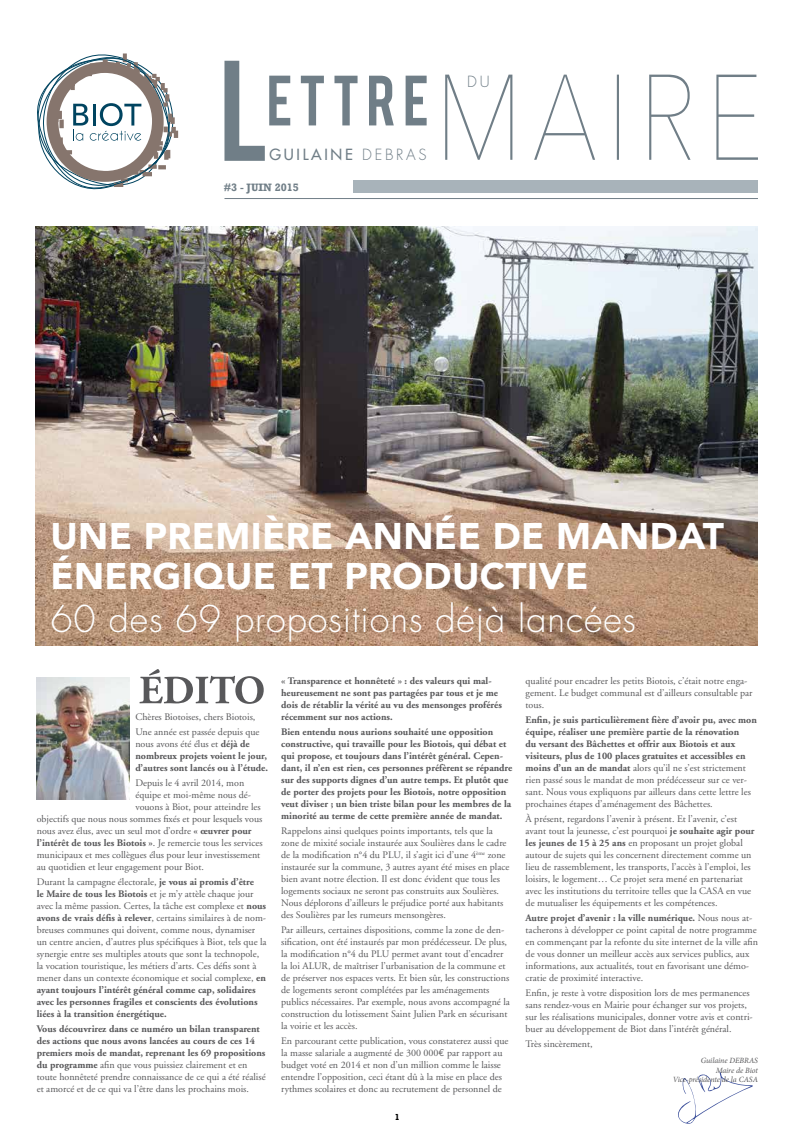
<style>
.page{position:relative;width:794px;height:1134px;background:#fff}
.page>*{position:absolute;margin:0;border:0;box-sizing:border-box;transform-origin:0 0}
.t1{font:900 37px/40px "Avenir";letter-spacing:.01em;color:#fff}
.t2{font:300 36px "Futura Std";letter-spacing:.025em;color:#fff}
.t3{font:500 15px "Futura Std";letter-spacing:.18em;color:#707e87}
.t4{font:300 15px "Futura Std";color:#707e87}
.t5{font:700 11px "Rockwell";color:#707e87}
.t6{font:10px/12px "Adobe Garamond";color:#58585a}
.t7{font:700 10px/12px "Adobe Garamond";color:#58585a}
.t8{font:700 9px "Rockwell";color:#000}
.t9{font:italic 8px/9.6px "Minion Pro";letter-spacing:-.01em;color:#58585a;text-align:right}
.s1{font-weight:300}
.s2{font-weight:400}
.s3{font-weight:700}
.s4{font-family:"Euro Mono"}
</style>
<div class="page">
<img style="left:35px;top:227px;width:723px;height:419px">
<svg style="left:37px;top:53px;width:141px;height:137px"></svg>
<div style="left:353px;top:181px;width:405px;height:12px;background:#a8b3ba"></div>
<hr style="left:224px;top:198px;width:534px;height:1px;background:#707e87">
<svg style="left:224px;top:61px;width:202px;height:100px"></svg>
<svg style="left:445px;top:75px;width:313px;height:85px"></svg>
<svg style="left:678px;top:1072px;width:75px;height:52px"></svg>
<img style="left:37px;top:677px;width:93px;height:122px">
<svg style="left:139px;top:669px;width:125px;height:35px"></svg>
<h3 class="t3" style="left:269px;top:145px;width:159px">GUILAINE <span class="s1">DEBRAS</span></h3>
<p class="t5" style="left:224px;top:180px;width:77px">#3 - JUIN 2015</p>
<h3 class="t4" style="left:467px;top:72px;width:24px">DU</h3>
<h1 class="t1" style="left:50px;top:515px;width:675px">UNE PREMIÈRE ANNÉE DE MANDAT<br>ÉNERGIQUE ET PRODUCTIVE</h1>
<h2 class="t2" style="left:50px;top:596px;width:587px">60 des 69 propositions déjà lancées</h2>
<p class="t6" style="left:135px;top:710px;width:126px;line-height:14.8px">Chères Biotoises, chers Biotois,<br>Une année est passée depuis que</p>
<p class="t7" style="left:135px;top:738px;width:134px"><span class="s2">nous avons été élus et</span> déjà de nombreux projets voient le jour, d’autres sont lancés ou à l’étude.</p>
<p class="t6" style="left:135px;top:777px;width:110px">Depuis le 4 avril 2014, mon</p>
<p class="t6" style="left:135px;top:789px;width:117px">équipe et moi-même nous dé-</p>
<p class="t6" style="left:135px;top:801px;width:127px">vouons à Biot, pour atteindre les</p>
<p class="t6" style="left:37px;top:813px;width:227px">objectifs que nous nous sommes fixés et pour lesquels vous</p>
<p class="t6" style="left:37px;top:825px;width:216px">nous avez élus, avec un seul mot d’ordre <span class="s3">« œuvrer pour</span></p>
<p class="t7" style="left:37px;top:837px;width:227px">l’intérêt de tous les Biotois »<span class="s2">. Je remercie tous les services</span></p>
<p class="t6" style="left:37px;top:849px;width:225px">municipaux et mes collègues élus pour leur investissement</p>
<p class="t6" style="left:37px;top:861px;width:169px">au quotidien et leur engagement pour Biot.</p>
<p class="t6" style="left:37px;top:876px;width:231px">Durant la campagne électorale, <span class="s3">je vous ai promis d’être<br>le Maire de tous les Biotois</span> et je m’y attèle chaque jour avec la même passion. Certes, la tâche est complexe et <span class="s3">nous avons de vrais défis à relever</span>, certains similaires à de nom&shy;breuses communes qui doivent, comme nous, dynamiser un centre ancien, d’autres plus spécifiques à Biot, tels que la synergie entre ses multiples atouts que sont la technopole, la vocation touristique, les métiers d’arts. Ces défis sont à mener dans un contexte économique et social complexe, <span class="s3">en ayant toujours l’intérêt général comme cap, solidaires avec les personnes fragiles et conscients des évolutions liées à la transition énergétique.</span></p>
<p class="t7" style="left:37px;top:1023px;width:230px">Vous découvrirez dans ce numéro un bilan transparent des actions que nous avons lancées au cours de ces 14 premiers mois de mandat, reprenant les 69 propositions du programme <span class="s2">afin que vous puissiez clairement et en toute honnêteté prendre connaissance de ce qui a été réalisé et amorcé et de ce qui va l’être dans les prochains mois.</span></p>
<p class="t7" style="left:281px;top:675px;width:222px">« Transparence et honnêteté » : des valeurs qui mal&shy;heureusement ne sont pas partagées par tous et je me dois de rétablir la vérité au vu des mensonges proférés récemment sur nos actions.</p>
<p class="t7" style="left:281px;top:726px;width:233px">Bien entendu nous aurions souhaité une opposition constructive, qui travaille pour les Biotois, qui débat et qui propose, et toujours dans l’intérêt général. Cepen&shy;dant, il n’en est rien, ces personnes préfèrent se répandre sur des supports dignes d’un autre temps. Et plutôt que de porter des projets pour les Biotois, notre opposition veut diviser ; un bien triste bilan pour les membres de la minorité au terme de cette première année de mandat.</p>
<p class="t6" style="left:281px;top:825px;width:230px">Rappelons ainsi quelques points importants, tels que la zone de mixité sociale instaurée aux Soulières dans le cadre de la modification n°4 du PLU, il s’agit ici d’une 4<sup>ème</sup> zone instaurée sur la commune, 3 autres ayant été mises en place bien avant notre élection. Il est donc évident que tous les logements sociaux ne seront pas construits aux Soulières.<br>Nous déplorons d’ailleurs le préjudice porté aux habitants des Soulières par les rumeurs mensongères.</p>
<p class="t6" style="left:281px;top:924px;width:230px">Par ailleurs, certaines dispositions, comme la zone de den&shy;sification, ont été instaurés par mon prédécesseur. De plus, la modification n°4 du PLU permet avant tout d’encadrer la loi ALUR, de maîtriser l’urbanisation de la commune et de préserver nos espaces verts. Et bien sûr, les constructions de logements seront complétées par les aménagements publics nécessaires. Par exemple, nous avons accompagné la construction du lotissement Saint Julien Park en sécurisant la voirie et les accès.</p>
<p class="t6" style="left:281px;top:1035px;width:229px">En parcourant cette publication, vous constaterez aussi que la masse salariale a augmenté de 300 000<span class="s4">€</span> par rapport au budget voté en 2014 et non d’un million comme le laisse entendre l’opposition, ceci étant dû à la mise en place des rythmes scolaires et donc au recrutement de personnel de</p>
<p class="t8" style="left:395px;top:1112px;width:6px">1</p>
<p class="t6" style="left:525px;top:675px;width:228px">qualité pour encadrer les petits Biotois, c’était notre enga&shy;gement. Le budget communal est d’ailleurs consultable par tous.</p>
<p class="t7" style="left:525px;top:714px;width:233px">Enfin, je suis particulièrement fière d’avoir pu, avec mon équipe, réaliser une première partie de la rénovation<br>du versant des Bâchettes et offrir aux Biotois et aux visiteurs, plus de 100 places gratuites et accessibles en moins d’un an de mandat <span class="s2">alors qu’il ne s’est strictement rien passé sous le mandat de mon prédécesseur sur ce ver&shy;sant. Nous vous expliquons par ailleurs dans cette lettre les prochaines étapes d’aménagement des Bâchettes.</span></p>
<p class="t6" style="left:525px;top:813px;width:231px">À présent, regardons l’avenir à présent. Et l’avenir, c’est avant tout la jeunesse, c’est pourquoi <span class="s3">je souhaite agir pour les jeunes de 15 à 25 ans</span> en proposant un projet global autour de sujets qui les concernent directement comme un lieu de rassemblement, les transports, l’accès à l’emploi, les loisirs, le logement… Ce projet sera mené en partenariat avec les institutions du territoire telles que la CASA en vue de mutualiser les équipements et les compétences.</p>
<p class="t6" style="left:525px;top:912px;width:234px"><span class="s3">Autre projet d’avenir : la ville numérique.</span> Nous nous at&shy;tacherons à développer ce point capital de notre programme en commençant par la refonte du site internet de la ville afin de vous donner un meilleur accès aux services publics, aux informations, aux actualités, tout en favorisant une démo&shy;cratie de proximité interactive.</p>
<p class="t6" style="left:525px;top:987px;width:229px">Enfin, je reste à votre disposition lors de mes permanences sans rendez-vous en Mairie pour échanger sur vos projets, sur les réalisations municipales, donner votre avis et contri&shy;buer au développement de Biot dans l’intérêt général.</p>
<p class="t6" style="left:525px;top:1038px;width:69px">Très sincèrement,</p>
<p class="t9" style="left:672px;top:1056px;width:87px">Guilaine DEBRAS<br>Maire de Biot<br>Vice-présidente de la CASA</p>
</div>
